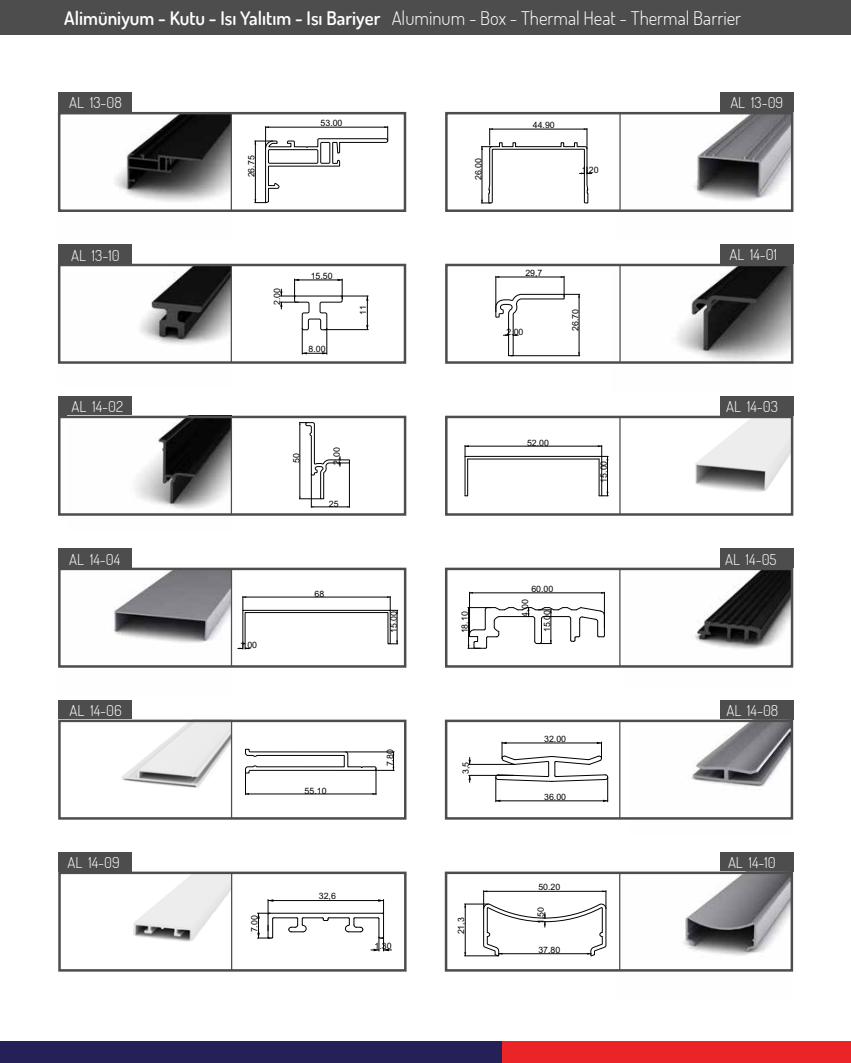
<style>
.page{position:relative;width:851px;height:1063px;background:#fff}
.page>*{position:absolute;margin:0;border:0;box-sizing:border-box;transform-origin:0 0}
.t1{font:300 18.75px "Dosis";color:#fff}
.t2{font:300 15px "Dosis";color:#fff}
.t3{font:8.75px "Arial";color:#000}
.s1{font-weight:600}
</style>
<div class="page">
<div style="left:0;top:1041px;width:502px;height:22px;background:#252158"></div>
<div style="left:502px;top:1041px;width:348px;height:22px;background:#ea2427"></div>
<div style="left:58px;top:92px;width:73px;height:20px;background:#4d4d4d"></div>
<div style="left:58px;top:245px;width:73px;height:19px;background:#4d4d4d"></div>
<div style="left:58px;top:396px;width:73px;height:20px;background:#4d4d4d"></div>
<div style="left:58px;top:548px;width:73px;height:20px;background:#4d4d4d"></div>
<div style="left:58px;top:700px;width:73px;height:20px;background:#4d4d4d"></div>
<div style="left:58px;top:852px;width:73px;height:20px;background:#4d4d4d"></div>
<div style="left:720px;top:92px;width:73px;height:20px;background:#4d4d4d"></div>
<div style="left:720px;top:244px;width:73px;height:20px;background:#4d4d4d"></div>
<div style="left:720px;top:396px;width:73px;height:20px;background:#4d4d4d"></div>
<div style="left:720px;top:548px;width:73px;height:20px;background:#4d4d4d"></div>
<div style="left:719px;top:700px;width:74px;height:20px;background:#4d4d4d"></div>
<div style="left:720px;top:852px;width:73px;height:20px;background:#4d4d4d"></div>
<div style="left:0;top:0;width:850px;height:35px;background:#4d4d4d"></div>
<img style="left:57px;top:113px;width:174px;height:99px">
<div style="left:58px;top:112px;width:348px;height:100px;border:2px solid #4d4d4d"></div>
<hr style="left:231px;top:113px;width:1px;height:98px;background:#4d4d4d">
<img style="left:140px;top:267px;width:91px;height:94px">
<div style="left:58px;top:264px;width:348px;height:100px;border:2px solid #4d4d4d"></div>
<hr style="left:231px;top:265px;width:1px;height:98px;background:#4d4d4d">
<img style="left:620px;top:267px;width:170px;height:94px">
<hr style="left:619px;top:265px;width:1px;height:98px;background:#4d4d4d">
<div style="left:445px;top:264px;width:348px;height:100px;border:2px solid #4d4d4d"></div>
<img style="left:135px;top:419px;width:96px;height:94px">
<div style="left:58px;top:416px;width:348px;height:100px;border:2px solid #4d4d4d"></div>
<hr style="left:231px;top:417px;width:1px;height:97px;background:#4d4d4d">
<img style="left:694px;top:571px;width:96px;height:78px">
<hr style="left:619px;top:569px;width:1px;height:97px;background:#4d4d4d">
<div style="left:445px;top:568px;width:348px;height:100px;border:2px solid #4d4d4d"></div>
<img style="left:121px;top:723px;width:110px;height:65px">
<div style="left:58px;top:720px;width:348px;height:100px;border:2px solid #4d4d4d"></div>
<hr style="left:231px;top:721px;width:1px;height:97px;background:#4d4d4d">
<img style="left:691px;top:723px;width:99px;height:64px">
<hr style="left:619px;top:721px;width:1px;height:97px;background:#4d4d4d">
<div style="left:445px;top:720px;width:348px;height:100px;border:2px solid #4d4d4d"></div>
<img style="left:133px;top:875px;width:98px;height:67px">
<div style="left:58px;top:872px;width:348px;height:100px;border:2px solid #4d4d4d"></div>
<hr style="left:231px;top:873px;width:1px;height:97px;background:#4d4d4d">
<img style="left:620px;top:875px;width:170px;height:94px">
<hr style="left:619px;top:873px;width:1px;height:97px;background:#4d4d4d">
<div style="left:444px;top:872px;width:349px;height:100px;border:2px solid #4d4d4d"></div>
<img style="left:620px;top:115px;width:170px;height:94px">
<hr style="left:619px;top:113px;width:1px;height:98px;background:#4d4d4d">
<div style="left:445px;top:112px;width:348px;height:100px;border:2px solid #4d4d4d"></div>
<img style="left:695px;top:419px;width:95px;height:73px">
<hr style="left:619px;top:417px;width:1px;height:97px;background:#4d4d4d">
<div style="left:445px;top:416px;width:348px;height:100px;border:2px solid #4d4d4d"></div>
<img style="left:114px;top:571px;width:117px;height:94px">
<div style="left:58px;top:568px;width:348px;height:100px;border:2px solid #4d4d4d"></div>
<hr style="left:231px;top:569px;width:1px;height:97px;background:#4d4d4d">
<svg style="left:254px;top:126px;width:134px;height:77px"></svg>
<svg style="left:481px;top:128px;width:110px;height:76px"></svg>
<svg style="left:280px;top:279px;width:88px;height:75px"></svg>
<hr style="left:511px;top:356px;width:68px;height:1px;background:#000">
<svg style="left:495px;top:276px;width:85px;height:80px"></svg>
<hr style="left:311px;top:474px;width:1px;height:33px;background:#000">
<hr style="left:349px;top:463px;width:1px;height:44px;background:#000">
<hr style="left:311px;top:507px;width:38px;height:1px;background:#000">
<svg style="left:299px;top:422px;width:51px;height:78px"></svg>
<hr style="left:607px;top:456px;width:1px;height:40px;background:#000">
<hr style="left:598px;top:459px;width:1px;height:37px;background:#000">
<svg style="left:599px;top:492px;width:9px;height:5px"></svg>
<hr style="left:465px;top:446px;width:136px;height:1px;background:#000">
<svg style="left:597px;top:445px;width:11px;height:15px"></svg>
<svg style="left:464px;top:445px;width:5px;height:11px"></svg>
<hr style="left:465px;top:456px;width:136px;height:1px;background:#000">
<hr style="left:601px;top:456px;width:1px;height:40px;background:#000">
<hr style="left:464px;top:456px;width:1px;height:40px;background:#000">
<hr style="left:467px;top:459px;width:1px;height:37px;background:#000">
<hr style="left:467px;top:459px;width:132px;height:1px;background:#000">
<svg style="left:238px;top:596px;width:160px;height:53px"></svg>
<hr style="left:469px;top:592px;width:1px;height:44px;background:#000">
<hr style="left:604px;top:592px;width:1px;height:36px;background:#000">
<hr style="left:469px;top:593px;width:135px;height:1px;background:#000">
<svg style="left:467px;top:607px;width:138px;height:42px"></svg>
<svg style="left:245px;top:749px;width:149px;height:46px"></svg>
<hr style="left:468px;top:764px;width:46px;height:1px;background:#000">
<hr style="left:468px;top:775px;width:46px;height:1px;background:#000">
<svg style="left:468px;top:775px;width:3px;height:7px"></svg>
<svg style="left:468px;top:757px;width:3px;height:7px"></svg>
<svg style="left:495px;top:742px;width:113px;height:60px"></svg>
<svg style="left:257px;top:899px;width:134px;height:52px"></svg>
<svg style="left:464px;top:890px;width:142px;height:67px"></svg>
<h1 class="t1" style="left:64px;top:6px;width:678px"><span class="s1">Alimüniyum - Kutu - Isı Yalıtım - Isı Bariyer</span> Aluminum - Box - Thermal Heat - Thermal Barrier</h1>
<h2 class="t2" style="left:69px;top:93px;width:54px">AL 13-08</h2>
<h2 class="t2" style="left:730px;top:93px;width:54px">AL 13-09</h2>
<p class="t3" style="left:320px;top:118px;width:23px">53.00</p>
<p class="t3" style="left:532px;top:120px;width:23px">44.90</p>
<p class="t3" style="left:246px;top:177px;width:23px;rotate:-90deg">26.75</p>
<p class="t3" style="left:473px;top:180px;width:23px;rotate:-90deg">26.00</p>
<p class="t3" style="left:581px;top:165px;width:19px">1.20</p>
<h2 class="t2" style="left:71px;top:246px;width:50px">AL 13-10</h2>
<h2 class="t2" style="left:729px;top:244px;width:49px">AL 14-01</h2>
<p class="t3" style="left:311px;top:271px;width:23px">15.50</p>
<p class="t3" style="left:525px;top:268px;width:19px">29,7</p>
<p class="t3" style="left:272px;top:305px;width:19px;rotate:-90deg">2.00</p>
<p class="t3" style="left:358px;top:315px;width:11px;rotate:-90deg">11</p>
<p class="t3" style="left:506px;top:326px;width:19px">2.00</p>
<p class="t3" style="left:570px;top:331px;width:23px;rotate:-90deg">26.70</p>
<p class="t3" style="left:308px;top:344px;width:19px">8.00</p>
<h2 class="t2" style="left:72px;top:397px;width:53px">AL 14-02</h2>
<h2 class="t2" style="left:726px;top:397px;width:53px">AL 14-03</h2>
<p class="t3" style="left:527px;top:438px;width:23px">52.00</p>
<p class="t3" style="left:291px;top:463px;width:11px;rotate:-90deg">50</p>
<p class="t3" style="left:331px;top:465px;width:19px;rotate:-90deg">2.00</p>
<p class="t3" style="left:329px;top:499px;width:11px">25</p>
<p class="t3" style="left:598px;top:483px;width:23px;rotate:-90deg">15.00</p>
<h2 class="t2" style="left:69px;top:549px;width:52px">AL 14-04</h2>
<h2 class="t2" style="left:725px;top:549px;width:53px">AL 14-05</h2>
<p class="t3" style="left:314px;top:589px;width:11px">68</p>
<p class="t3" style="left:531px;top:584px;width:23px">60.00</p>
<p class="t3" style="left:520px;top:617px;width:19px;rotate:-90deg">4.00</p>
<p class="t3" style="left:388px;top:633px;width:23px;rotate:-90deg">15.00</p>
<p class="t3" style="left:542px;top:632px;width:23px;rotate:-90deg">15.00</p>
<p class="t3" style="left:460px;top:633px;width:23px;rotate:-90deg">18.10</p>
<p class="t3" style="left:240px;top:640px;width:19px">1.00</p>
<h2 class="t2" style="left:70px;top:701px;width:54px">AL 14-06</h2>
<h2 class="t2" style="left:726px;top:701px;width:53px">AL 14-08</h2>
<p class="t3" style="left:544px;top:734px;width:23px">32.00</p>
<p class="t3" style="left:385px;top:766px;width:19px;rotate:-90deg">7.80</p>
<p class="t3" style="left:461px;top:774px;width:14px;rotate:-90deg">3,5</p>
<p class="t3" style="left:304px;top:785px;width:23px">55.10</p>
<p class="t3" style="left:544px;top:792px;width:23px">36.00</p>
<h2 class="t2" style="left:68px;top:853px;width:54px">AL 14-09</h2>
<h2 class="t2" style="left:727px;top:853px;width:49px">AL 14-10</h2>
<p class="t3" style="left:538px;top:882px;width:23px">50.20</p>
<p class="t3" style="left:319px;top:891px;width:19px">32,6</p>
<p class="t3" style="left:249px;top:932px;width:19px;rotate:-90deg">7.00</p>
<p class="t3" style="left:456px;top:934px;width:19px;rotate:-90deg">21,3</p>
<p class="t3" style="left:535px;top:924px;width:19px;rotate:-90deg">1.50</p>
<p class="t3" style="left:374px;top:941px;width:19px">1.30</p>
<p class="t3" style="left:538px;top:945px;width:23px">37.80</p>
</div>
